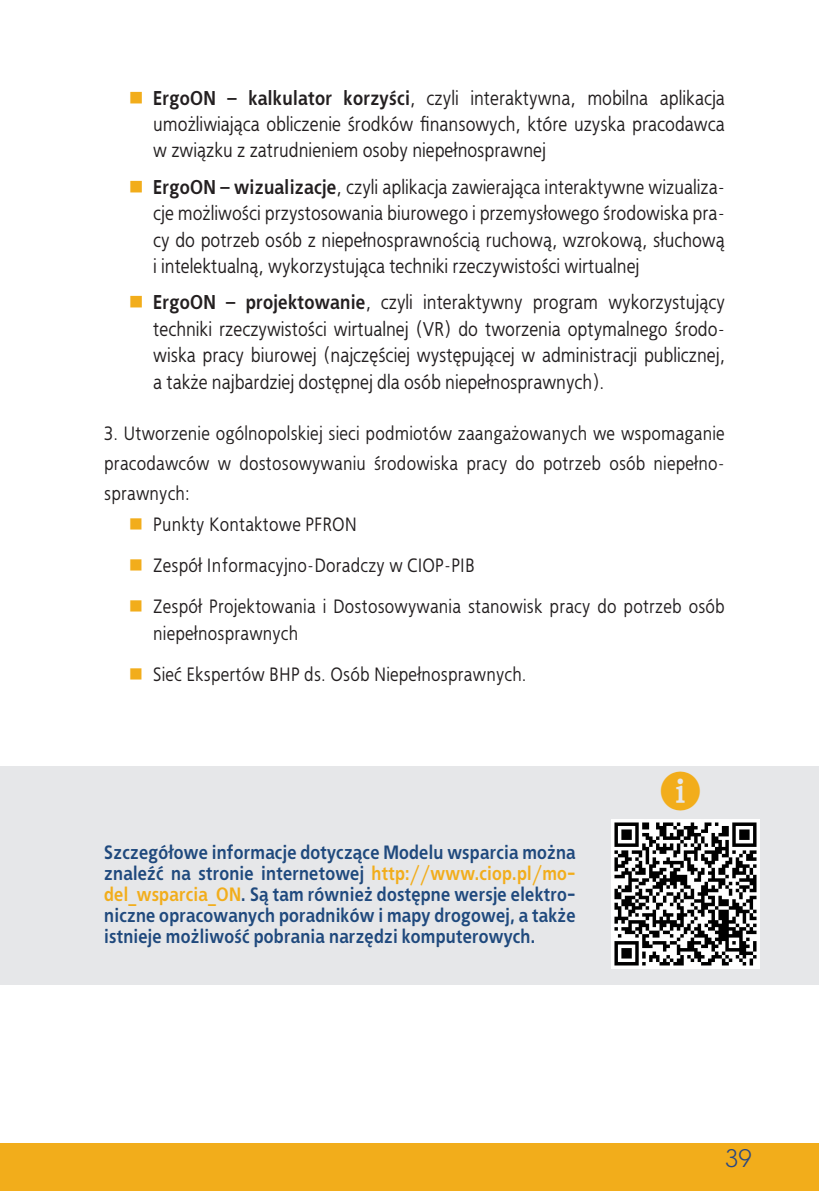
<style>
.page{position:relative;width:819px;height:1191px;background:#fff}
.page>*{position:absolute;margin:0;border:0;box-sizing:border-box;transform-origin:0 0}
.ramka_tekst{font:42px "Koz Min Pro";color:#f2ad1b}
.t1{font:24.5px "Straight TTEFN";color:#294782}
.t2{font:19.95px/26.4px "EFN Bureau";letter-spacing:.01em;color:#231f20;text-align:justify}
.tekst{font:19.25px/29.8px "EFN Bureau";letter-spacing:.02em;color:#231f20;text-align:justify}
.QR-tekst{font:700 19.25px/21px "EFN Bureau";letter-spacing:.01em;color:#1f497d;text-align:justify}
.s1{font-weight:700}
.s2{color:#f2ad1b}
</style>
<div class="page">
<div style="left:0;top:1143px;width:819px;height:48px;background:#f2ad1b"></div>
<div style="left:0;top:766px;width:819px;height:219px;background:#e6e7e9"></div>
<img style="left:611px;top:820px;width:148px;height:148px">
<p class="t2" style="left:153px;top:84px;width:573px"><span class="s1">ErgoON – kalkulator korzyści</span>, czyli interaktywna, mobilna aplikacja umożliwiająca obliczenie środków finansowych, które uzyska pracodawca w związku z zatrudnieniem osoby niepełnosprawnej</p>
<p class="t2" style="left:153px;top:173px;width:573px"><span class="s1">ErgoON – wizualizacje</span>, czyli aplikacja zawierająca interaktywne wizualiza&shy;cje możliwości przystosowania biurowego i przemysłowego środowiska pra&shy;cy do potrzeb osób z niepełnosprawnością ruchową, wzrokową, słuchową i intelektualną, wykorzystująca techniki rzeczywistości wirtualnej</p>
<p class="t2" style="left:153px;top:289px;width:573px"><span class="s1">ErgoON – projektowanie</span>, czyli interaktywny program wykorzystujący techniki rzeczywistości wirtualnej (VR) do tworzenia optymalnego środo&shy;wiska pracy biurowej (najczęściej występującej w administracji publicznej, a także najbardziej dostępnej dla osób niepełnosprawnych).</p>
<p class="tekst" style="left:104px;top:418px;width:622px">3. Utworzenie ogólnopolskiej sieci podmiotów zaangażowanych we wspomaganie pracodawców w dostosowywaniu środowiska pracy do potrzeb osób niepełno&shy;sprawnych:</p>
<p class="tekst" style="left:153px;top:509px;width:205px">Punkty Kontaktowe PFRON</p>
<p class="tekst" style="left:153px;top:550px;width:323px">Zespół Informacyjno-Doradczy w CIOP-PIB</p>
<p class="tekst" style="left:153px;top:593px;width:572px;line-height:26.2px">Zespół Projektowania i Dostosowywania stanowisk pracy do potrzeb osób niepełnosprawnych</p>
<p class="tekst" style="left:153px;top:658px;width:375px">Sieć Ekspertów BHP ds. Osób Niepełnosprawnych.</p>
<p class="QR-tekst" style="left:104px;top:840px;width:473px">Szczegółowe informacje dotyczące Modelu wsparcia można znaleźć na stronie internetowej <span class="s2">http://www.ciop.pl/mo&shy;del_wsparcia_ON</span>. Są tam również dostępne wersje elektro&shy;niczne opracowanych poradników i mapy drogowej, a także istnieje możliwość pobrania narzędzi komputerowych.</p>
<p class="ramka_tekst" style="left:659px;top:762px;width:43px">i</p>
<p class="t1" style="left:725px;top:1143px;width:28px">39</p>
</div>
